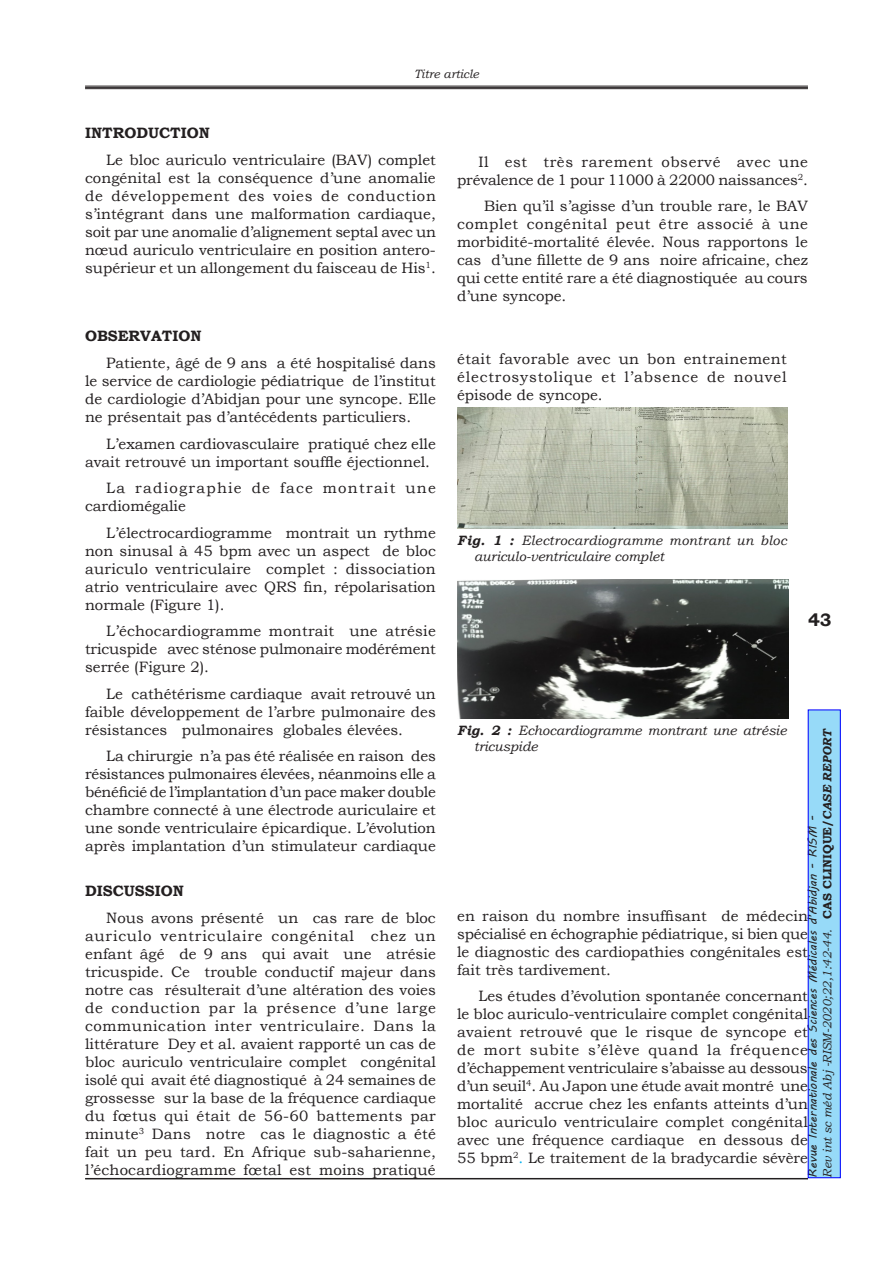
<style>
.page{position:relative;width:893px;height:1263px;background:#fff}
.page>*{position:absolute;margin:0;border:0;box-sizing:border-box;transform-origin:0 0}
.t1{font:700 18px "Bookman Old Style";color:#231f20}
.TEXTE{font:15px/18px "Bookman Old Style";color:#231f20;text-align:justify}
.TEXTE-2{font:15px/18px "Bookman Old Style";letter-spacing:.085em;color:#231f20}
.Sous-Titre_1{font:700 15px "Bookman Old Style";color:#231f20}
.Figure{font:italic 13.5px/16.2px "Bookman Old Style";letter-spacing:.02em;color:#231f20}
.Figure-2{font:italic 13.5px/16.2px "Bookman Old Style";color:#231f20}
.t2{font:italic 12px "Bookman Old Style";color:#231f20}
.t3{font:12px "MV Boli";letter-spacing:-.01em;color:#231f20}
.s1{font-weight:700}
.s2{font-weight:700;font-style:normal}
.s3{color:#00b0f0}
</style>
<div class="page">
<hr style="left:85px;top:86px;width:723px;height:1px;background:#231f20">
<hr style="left:85px;top:87px;width:723px;height:1px;background:#231f20">
<hr style="left:85px;top:88px;width:723px;height:1px;background:#231f20">
<hr style="left:85px;top:1178px;width:723px;height:1px;background:#231f20">
<div style="left:808px;top:710px;width:32px;height:468px;background:#97daf8"></div>
<img style="left:457px;top:408px;width:330px;height:120px">
<img style="left:457px;top:580px;width:331px;height:139px">
<p class="t2" style="left:414px;top:66px;width:66px">Titre article</p>
<p class="Sous-Titre_1" style="left:85px;top:122px;width:126px">INTRODUCTION</p>
<p class="TEXTE" style="left:85px;top:151px;width:352px;text-indent:21px">Le bloc auriculo ventriculaire (BAV) complet congénital est la conséquence d’une anomalie de développement des voies de conduction s’intégrant dans une malformation cardiaque, soit par une anomalie d’alignement septal avec un nœud auriculo ventriculaire en position antero&shy;supérieur et un allongement du faisceau de His<sup>1</sup>.</p>
<p class="TEXTE" style="left:457px;top:153px;width:352px;text-align:right">Il est très rarement observé avec une prévalence de 1 pour 11000 à 22000 naissances<sup>2</sup>.</p>
<p class="TEXTE" style="left:457px;top:197px;width:352px;text-indent:27px">Bien qu’il s’agisse d’un trouble rare, le BAV complet congénital peut être associé à une morbidité-mortalité élevée. Nous rapportons le cas d’une fillette de 9 ans noire africaine, chez qui cette entité rare a été diagnostiquée au cours d’une syncope.</p>
<p class="Sous-Titre_1" style="left:85px;top:325px;width:118px">OBSERVATION</p>
<p class="TEXTE" style="left:85px;top:354px;width:352px;text-indent:21px">Patiente, âgé de 9 ans a été hospitalisé dans le service de cardiologie pédiatrique de l’institut de cardiologie d’Abidjan pour une syncope. Elle ne présentait pas d’antécédents particuliers.</p>
<p class="TEXTE" style="left:85px;top:434px;width:352px;text-indent:21px">L’examen cardiovasculaire pratiqué chez elle avait retrouvé un important souffle éjectionnel.</p>
<p class="TEXTE-2" style="left:85px;top:479px;width:352px;text-indent:21px">La radiographie de face montrait une cardiomégalie</p>
<p class="TEXTE" style="left:85px;top:523px;width:352px;text-indent:21px">L’électrocardiogramme montrait un rythme non sinusal à 45 bpm avec un aspect de bloc auriculo ventriculaire complet : dissociation atrio ventriculaire avec QRS fin, répolarisation normale (Figure 1).</p>
<p class="TEXTE" style="left:85px;top:622px;width:352px;text-indent:21px">L’échocardiogramme montrait une atrésie tricuspide avec sténose pulmonaire modérément serrée (Figure 2).</p>
<p class="TEXTE" style="left:85px;top:685px;width:352px;text-indent:21px">Le cathétérisme cardiaque avait retrouvé un faible développement de l’arbre pulmonaire des résistances pulmonaires globales élevées.</p>
<p class="TEXTE" style="left:85px;top:747px;width:352px;text-indent:21px">La chirurgie n’a pas été réalisée en raison des résistances pulmonaires élevées, néanmoins elle a bénéficié de l’implantation d’un pace maker double chambre connecté à une électrode auriculaire et une sonde ventriculaire épicardique. L’évolution après implantation d’un stimulateur cardiaque</p>
<p class="TEXTE" style="left:457px;top:350px;width:331px">était favorable avec un bon entrainement électrosystolique et l’absence de nouvel épisode de syncope.</p>
<p class="Figure" style="left:474px;top:532px;width:314px;text-indent:-17px"><span class="s1">Fig. 1 :</span> Electrocardiogramme montrant un bloc auriculo-ventriculaire complet</p>
<p class="t1" style="left:808px;top:607px;width:25px">43</p>
<p class="Figure-2" style="left:474px;top:722px;width:314px;text-indent:-17px"><span class="s1">Fig. 2 :</span> Echocardiogramme montrant une atrésie tricuspide</p>
<p class="t2" style="left:819px;top:1177px;width:450px;rotate:-90deg">Rev int sc méd Abj -RISM-2020;22,1:42-44. <span class="s2">CAS CLINIQUE/</span><span class="s1">CASE REPORT</span></p>
<p class="t3" style="left:805px;top:1177px;width:363px;rotate:-90deg">Revue Internationale des Sciences Médicales d’Abidjan - RISM -</p>
<p class="Sous-Titre_1" style="left:85px;top:880px;width:100px">DISCUSSION</p>
<p class="TEXTE" style="left:85px;top:909px;width:352px;text-indent:21px">Nous avons présenté un cas rare de bloc auriculo ventriculaire congénital chez un enfant âgé de 9 ans qui avait une atrésie tricuspide. Ce trouble conductif majeur dans notre cas résulterait d’une altération des voies de conduction par la présence d’une large communication inter ventriculaire. Dans la littérature Dey et al. avaient rapporté un cas de bloc auriculo ventriculaire complet congénital isolé qui avait été diagnostiqué à 24 semaines de grossesse sur la base de la fréquence cardiaque du fœtus qui était de 56-60 battements par minute<sup>3</sup> Dans notre cas le diagnostic a été fait un peu tard. En Afrique sub-saharienne, l’échocardiogramme fœtal est moins pratiqué</p>
<p class="TEXTE" style="left:457px;top:907px;width:352px">en raison du nombre insuffisant de médecin spécialisé en échographie pédiatrique, si bien que le diagnostic des cardiopathies congénitales est fait très tardivement.</p>
<p class="TEXTE" style="left:457px;top:987px;width:352px;text-indent:21px">Les études d’évolution spontanée concernant le bloc auriculo-ventriculaire complet congénital avaient retrouvé que le risque de syncope et de mort subite s’élève quand la fréquence d’échappement ventriculaire s’abaisse au dessous d’un seuil<sup>4</sup>. Au Japon une étude avait montré une mortalité accrue chez les enfants atteints d’un bloc auriculo ventriculaire complet congénital avec une fréquence cardiaque en dessous de 55 bpm<sup>2</sup><span class="s3">.</span> Le traitement de la bradycardie sévère</p>
</div>
